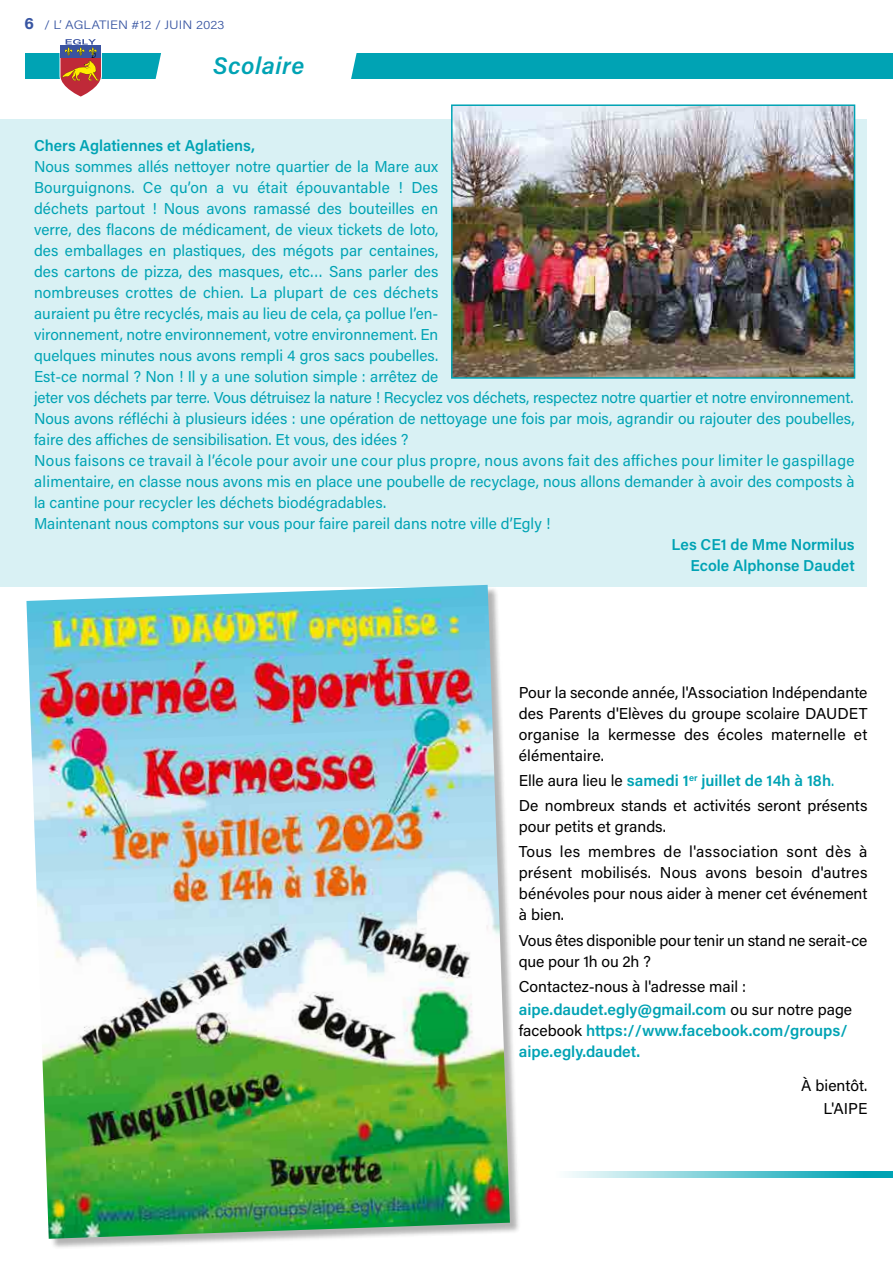
<style>
.page{position:relative;width:893px;height:1263px;background:#fff}
.page>*{position:absolute;margin:0;border:0;box-sizing:border-box;transform-origin:0 0}
.t1{font:italic 600 24px "Acumin Pro";letter-spacing:.025em;color:#00a3b4}
.t2{font:15.75px/21px "Acumin Pro";color:#00a3b4}
.t3{font:15.75px/21px "Acumin Pro";color:#000}
.t4{font:600 15.75px/21px "Acumin Pro";color:#00a3b4;text-align:right}
.t5{font:15.75px/25.2px "Acumin Pro";letter-spacing:.02em;color:#000}
.t6{font:300 12.15px "Acumin Pro";color:#3855a2;scale:1.11 1}
.s1{font-weight:700;font-size:16.5px}
.s2{font-weight:600;color:#00a3b4}
.s3{color:#00a3b4}
.s4{font-weight:400;color:#000}
</style>
<div class="page">
<div style="left:26px;top:53px;width:867px;height:26px;background:#00a3b4"></div>
<div style="left:155px;top:53px;width:202px;height:26px;background:#fff"></div>
<svg style="left:60px;top:39px;width:42px;height:58px"></svg>
<div style="left:0;top:119px;width:867px;height:468px;background:#d9f1f4"></div>
<img style="left:454px;top:107px;width:398px;height:269px">
<div style="left:451px;top:104px;width:404px;height:275px;border:2px solid #00a3b4"></div>
<svg style="left:567px;top:1171px;width:326px;height:7px;background:#6ecbd4"></svg>
<div style="left:28px;top:586px;width:493px;height:664px;background:#000;opacity:.3"></div>
<img style="left:26px;top:585px;width:484px;height:654px">
<p class="t6" style="left:24px;top:16px;width:182px"><span class="s1">6</span> / L’ AGLATIEN #12 / JUIN 2023</p>
<h1 class="t1" style="left:213px;top:49px;width:93px">Scolaire</h1>
<p class="t4" style="left:34px;top:134px;width:222px">Chers Aglatiennes et Aglatiens,</p>
<p class="t2" style="left:34px;top:155px;width:822px">Nous sommes allés nettoyer notre quartier de la Mare aux<br>Bourguignons. Ce qu’on a vu était épouvantable ! Des<br>déchets partout ! Nous avons ramassé des bouteilles en<br>verre, des flacons de médicament, de vieux tickets de loto,<br>des emballages en plastiques, des mégots par centaines,<br>des cartons de pizza, des masques, etc… Sans parler des<br>nombreuses crottes de chien. La plupart de ces déchets<br>auraient pu être recyclés, mais au lieu de cela, ça pollue l’en-<br>vironnement, notre environnement, votre environnement. En<br>quelques minutes nous avons rempli 4 gros sacs poubelles.<br>Est-ce normal ? Non ! Il y a une solution simple : arrêtez de<br>jeter vos déchets par terre. Vous détruisez la nature ! Recyclez vos déchets, respectez notre quartier et notre environnement.<br>Nous avons réfléchi à plusieurs idées : une opération de nettoyage une fois par mois, agrandir ou rajouter des poubelles, faire des affiches de sensibilisation. Et vous, des idées ?<br>Nous faisons ce travail à l’école pour avoir une cour plus propre, nous avons fait des affiches pour limiter le gaspillage alimentaire, en classe nous avons mis en place une poubelle de recyclage, nous allons demander à avoir des composts à la cantine pour recycler les déchets biodégradables.<br>Maintenant nous comptons sur vous pour faire pareil dans notre ville d’Egly !</p>
<p class="t4" style="left:672px;top:533px;width:185px">Les CE1 de Mme Normilus<br>Ecole Alphonse Daudet</p>
<p class="t3" style="left:519px;top:681px;width:350px;text-align:justify">Pour la seconde année, l'Association Indépendante des Parents d'Elèves du groupe scolaire DAUDET organise la kermesse des écoles maternelle et élémentaire.</p>
<p class="t3" style="left:519px;top:767px;width:350px;line-height:25.2px">Elle aura lieu le <span class="s2">samedi 1</span><sup>er</sup> <span class="s2">juillet de 14h à 18h</span><span class="s3">.<br></span>De nombreux stands et activités seront présents</p>
<p class="t5" style="left:519px;top:813px;width:350px">pour petits et grands.<br>Tous les membres de l'association sont dès à</p>
<p class="t3" style="left:519px;top:862px;width:350px;text-align:justify">présent mobilisés. Nous avons besoin d'autres bénévoles pour nous aider à mener cet événement à bien.</p>
<p class="t3" style="left:519px;top:929px;width:350px">Vous êtes disponible pour tenir un stand ne serait-ce que pour 1h ou 2h ?</p>
<p class="t3" style="left:519px;top:974px;width:335px;line-height:23.1px">Contactez-nous à l'adresse mail : <span class="s2">aipe.daudet.egly@gmail.com</span> ou sur notre page</p>
<p class="t4" style="left:519px;top:1019px;width:330px;text-align:left"><span class="s4">facebook</span> https://www.facebook.com/groups/ aipe.egly.daudet.</p>
<p class="t3" style="left:801px;top:1073px;width:68px;line-height:23.1px;text-align:right">À bientôt.<br>L'AIPE</p>
</div>
